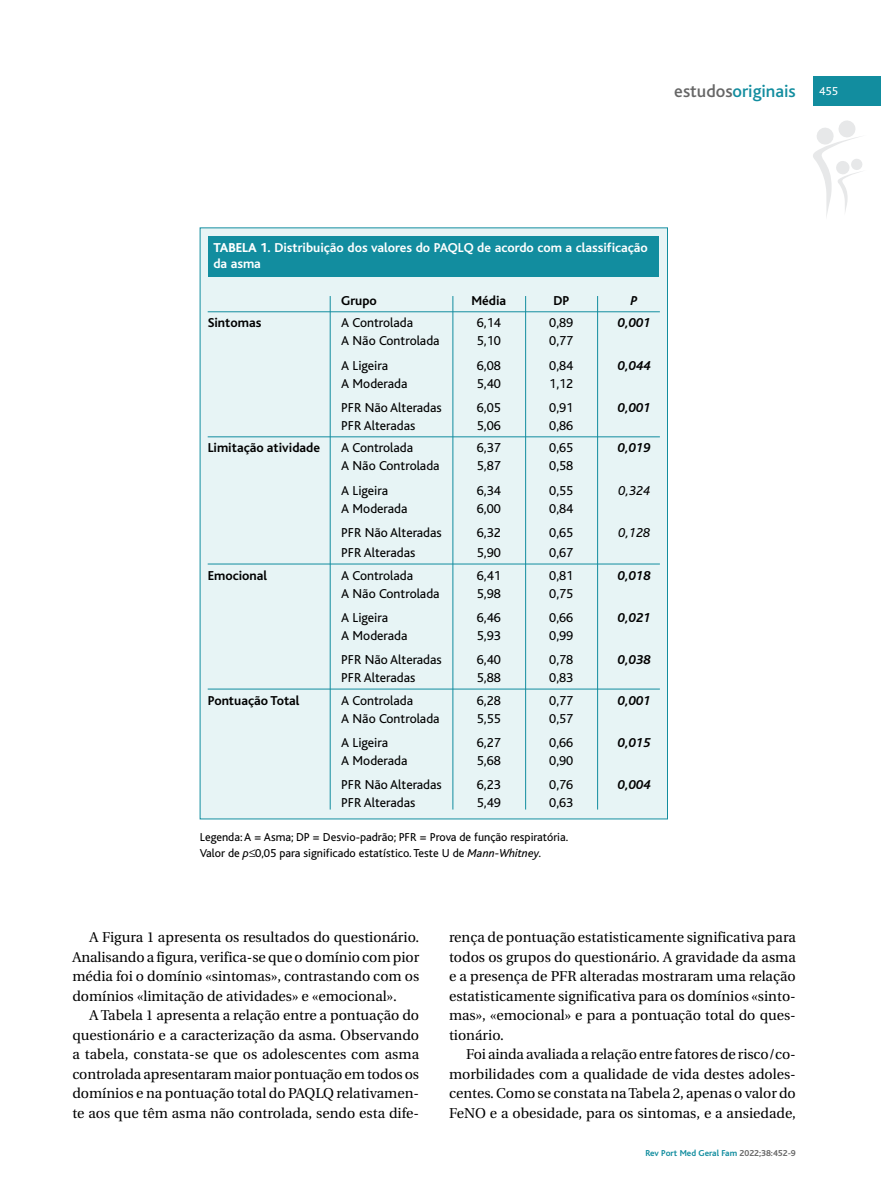
<style>
.page{position:relative;width:881px;height:1191px;background:#fff}
.page>*{position:absolute;margin:0;border:0;box-sizing:border-box;transform-origin:0 0}
.t1{font:500 18px "Bliss";color:#128d9f}
.t2{font:14.25px/19.5px "Utopia";color:#000;text-align:justify}
.t3{font:13.5px "Bliss";color:#000}
.t4{font:700 13.5px/16.2px "Bliss";color:#fff}
.t5{font:700 13.5px "Bliss";color:#000}
.t6{font:italic 700 13.5px "Bliss";color:#000}
.t7{font:italic 13.5px "Bliss";color:#000}
.t8{font:12px/16.5px "Bliss";color:#000}
.t9{font:12px "Bliss";color:#fff}
.t10{font:700 9px "Bliss";color:#128d9f}
.s1{color:#666}
.s2{font-weight:800}
.s3{font-style:italic}
</style>
<div class="page">
<svg style="left:813px;top:120px;width:49px;height:97px"></svg>
<div style="left:812px;top:77px;width:68px;height:29px;background:#128d9f"></div>
<div style="left:200px;top:228px;width:466px;height:590px;background:#e7f4f5"></div>
<hr style="left:208px;top:311px;width:451px;height:1px;background:#128d9f">
<hr style="left:208px;top:436px;width:451px;height:1px;background:#128d9f">
<hr style="left:208px;top:563px;width:451px;height:1px;background:#128d9f">
<hr style="left:208px;top:688px;width:451px;height:1px;background:#128d9f">
<div style="left:208px;top:236px;width:451px;height:40px;background:#128d9f"></div>
<hr style="left:597px;top:296px;width:1px;height:513px;background:#128d9f">
<hr style="left:525px;top:296px;width:1px;height:513px;background:#128d9f">
<hr style="left:452px;top:296px;width:1px;height:513px;background:#128d9f">
<hr style="left:330px;top:296px;width:1px;height:513px;background:#128d9f">
<p class="t1" style="left:674px;top:85px;width:123px"><span class="s1">estudos</span>originais</p>
<p class="t9" style="left:819px;top:87px;width:20px">455</p>
<p class="t4" style="left:213px;top:241px;width:436px"><span class="s2">TABELA 1.</span> Distribuição dos valores do PAQLQ de acordo com a classificação da asma</p>
<p class="t5" style="left:341px;top:296px;width:37px">Grupo</p>
<p class="t5" style="left:471px;top:296px;width:36px">Média</p>
<p class="t5" style="left:553px;top:296px;width:17px">DP</p>
<p class="t6" style="left:630px;top:296px;width:9px">P</p>
<p class="t5" style="left:208px;top:318px;width:55px">Sintomas</p>
<p class="t3" style="left:341px;top:318px;width:73px">A Controlada</p>
<p class="t3" style="left:476px;top:318px;width:26px">6,14</p>
<p class="t3" style="left:549px;top:318px;width:26px">0,89</p>
<p class="t6" style="left:617px;top:318px;width:34px">0,001</p>
<p class="t3" style="left:341px;top:336px;width:100px">A Não Controlada</p>
<p class="t3" style="left:476px;top:336px;width:26px">5,10</p>
<p class="t3" style="left:549px;top:336px;width:26px">0,77</p>
<p class="t3" style="left:341px;top:361px;width:48px">A Ligeira</p>
<p class="t3" style="left:476px;top:361px;width:26px">6,08</p>
<p class="t3" style="left:549px;top:361px;width:26px">0,84</p>
<p class="t6" style="left:617px;top:361px;width:34px">0,044</p>
<p class="t3" style="left:341px;top:379px;width:68px">A Moderada</p>
<p class="t3" style="left:476px;top:379px;width:26px">5,40</p>
<p class="t3" style="left:549px;top:379px;width:26px">1,12</p>
<p class="t3" style="left:341px;top:403px;width:102px">PFR Não Alteradas</p>
<p class="t3" style="left:476px;top:403px;width:26px">6,05</p>
<p class="t3" style="left:549px;top:403px;width:26px">0,91</p>
<p class="t6" style="left:617px;top:403px;width:34px">0,001</p>
<p class="t3" style="left:341px;top:421px;width:76px">PFR Alteradas</p>
<p class="t3" style="left:476px;top:421px;width:26px">5,06</p>
<p class="t3" style="left:549px;top:421px;width:26px">0,86</p>
<p class="t5" style="left:208px;top:443px;width:114px">Limitação atividade</p>
<p class="t3" style="left:341px;top:443px;width:73px">A Controlada</p>
<p class="t3" style="left:476px;top:443px;width:26px">6,37</p>
<p class="t3" style="left:549px;top:443px;width:26px">0,65</p>
<p class="t6" style="left:617px;top:443px;width:34px">0,019</p>
<p class="t3" style="left:341px;top:461px;width:100px">A Não Controlada</p>
<p class="t3" style="left:476px;top:461px;width:26px">5,87</p>
<p class="t3" style="left:549px;top:461px;width:26px">0,58</p>
<p class="t3" style="left:341px;top:486px;width:48px">A Ligeira</p>
<p class="t3" style="left:476px;top:486px;width:26px">6,34</p>
<p class="t3" style="left:549px;top:486px;width:26px">0,55</p>
<p class="t7" style="left:618px;top:486px;width:33px">0,324</p>
<p class="t3" style="left:341px;top:504px;width:68px">A Moderada</p>
<p class="t3" style="left:476px;top:504px;width:26px">6,00</p>
<p class="t3" style="left:549px;top:504px;width:26px">0,84</p>
<p class="t3" style="left:341px;top:528px;width:102px">PFR Não Alteradas</p>
<p class="t3" style="left:476px;top:528px;width:26px">6,32</p>
<p class="t3" style="left:549px;top:528px;width:26px">0,65</p>
<p class="t7" style="left:618px;top:528px;width:33px">0,128</p>
<p class="t3" style="left:341px;top:548px;width:76px">PFR Alteradas</p>
<p class="t3" style="left:476px;top:548px;width:26px">5,90</p>
<p class="t3" style="left:549px;top:548px;width:26px">0,67</p>
<p class="t5" style="left:208px;top:570px;width:61px">Emocional</p>
<p class="t3" style="left:341px;top:570px;width:73px">A Controlada</p>
<p class="t3" style="left:476px;top:570px;width:26px">6,41</p>
<p class="t3" style="left:549px;top:570px;width:26px">0,81</p>
<p class="t6" style="left:617px;top:570px;width:34px">0,018</p>
<p class="t3" style="left:341px;top:588px;width:100px">A Não Controlada</p>
<p class="t3" style="left:476px;top:588px;width:26px">5,98</p>
<p class="t3" style="left:549px;top:588px;width:26px">0,75</p>
<p class="t3" style="left:341px;top:613px;width:48px">A Ligeira</p>
<p class="t3" style="left:476px;top:613px;width:26px">6,46</p>
<p class="t3" style="left:549px;top:613px;width:26px">0,66</p>
<p class="t6" style="left:617px;top:613px;width:34px">0,021</p>
<p class="t3" style="left:341px;top:631px;width:68px">A Moderada</p>
<p class="t3" style="left:476px;top:631px;width:26px">5,93</p>
<p class="t3" style="left:549px;top:631px;width:26px">0,99</p>
<p class="t3" style="left:341px;top:655px;width:102px">PFR Não Alteradas</p>
<p class="t3" style="left:476px;top:655px;width:26px">6,40</p>
<p class="t3" style="left:549px;top:655px;width:26px">0,78</p>
<p class="t6" style="left:617px;top:655px;width:34px">0,038</p>
<p class="t3" style="left:341px;top:673px;width:76px">PFR Alteradas</p>
<p class="t3" style="left:476px;top:673px;width:26px">5,88</p>
<p class="t3" style="left:549px;top:673px;width:26px">0,83</p>
<p class="t5" style="left:208px;top:695px;width:93px">Pontuação Total</p>
<p class="t3" style="left:341px;top:695px;width:73px">A Controlada</p>
<p class="t3" style="left:476px;top:695px;width:26px">6,28</p>
<p class="t3" style="left:549px;top:695px;width:26px">0,77</p>
<p class="t6" style="left:617px;top:695px;width:34px">0,001</p>
<p class="t3" style="left:341px;top:713px;width:100px">A Não Controlada</p>
<p class="t3" style="left:476px;top:713px;width:26px">5,55</p>
<p class="t3" style="left:549px;top:713px;width:26px">0,57</p>
<p class="t3" style="left:341px;top:738px;width:48px">A Ligeira</p>
<p class="t3" style="left:476px;top:738px;width:26px">6,27</p>
<p class="t3" style="left:549px;top:738px;width:26px">0,66</p>
<p class="t6" style="left:617px;top:738px;width:34px">0,015</p>
<p class="t3" style="left:341px;top:756px;width:68px">A Moderada</p>
<p class="t3" style="left:476px;top:756px;width:26px">5,68</p>
<p class="t3" style="left:549px;top:756px;width:26px">0,90</p>
<p class="t3" style="left:341px;top:780px;width:102px">PFR Não Alteradas</p>
<p class="t3" style="left:476px;top:780px;width:26px">6,23</p>
<p class="t3" style="left:549px;top:780px;width:26px">0,76</p>
<p class="t6" style="left:617px;top:780px;width:34px">0,004</p>
<p class="t3" style="left:341px;top:798px;width:76px">PFR Alteradas</p>
<p class="t3" style="left:476px;top:798px;width:26px">5,49</p>
<p class="t3" style="left:549px;top:798px;width:26px">0,63</p>
<p class="t8" style="left:200px;top:829px;width:370px">Legenda:A = Asma; DP = Desvio-padrão; PFR = Prova de função respiratória.<br>Valor de <span class="s3">p</span>≤0,05 para significado estatístico. Teste U de <span class="s3">Mann-Whitney.</span></p>
<p class="t2" style="left:72px;top:928px;width:348px;text-indent:17px">A Figura 1 apresenta os resultados do questionário.<br>Analisando a figura, verifica-se que o domínio com pior média foi o domínio «sintomas», contrastando com os domínios «limitação de atividades» e «emocional».</p>
<p class="t2" style="left:72px;top:1006px;width:348px;text-indent:17px">A Tabela 1 apresenta a relação entre a pontuação do questionário e a caracterização da asma. Observando a tabela, constata-se que os adolescentes com asma controlada apresentaram maior pontuação em todos os domínios e na pontuação total do PAQLQ relativamen&shy;te aos que têm asma não controlada, sendo esta dife-</p>
<p class="t2" style="left:449px;top:928px;width:348px">rença de pontuação estatisticamente significativa para todos os grupos do questionário. A gravidade da asma e a presença de PFR alteradas mostraram uma relação estatisticamente significativa para os domínios «sinto&shy;mas», «emocional» e para a pontuação total do ques&shy;tionário.</p>
<p class="t2" style="left:449px;top:1045px;width:348px;text-indent:17px">Foi ainda avaliada a relação entre fatores de risco/co&shy;morbilidades com a qualidade de vida destes adoles&shy;centes. Como se constata naTabela 2, apenas o valor do FeNO e a obesidade, para os sintomas, e a ansiedade,</p>
<p class="t10" style="left:645px;top:1149px;width:152px">Rev Port Med Geral Fam <span class="s1">2022;38:452-9</span></p>
</div>
